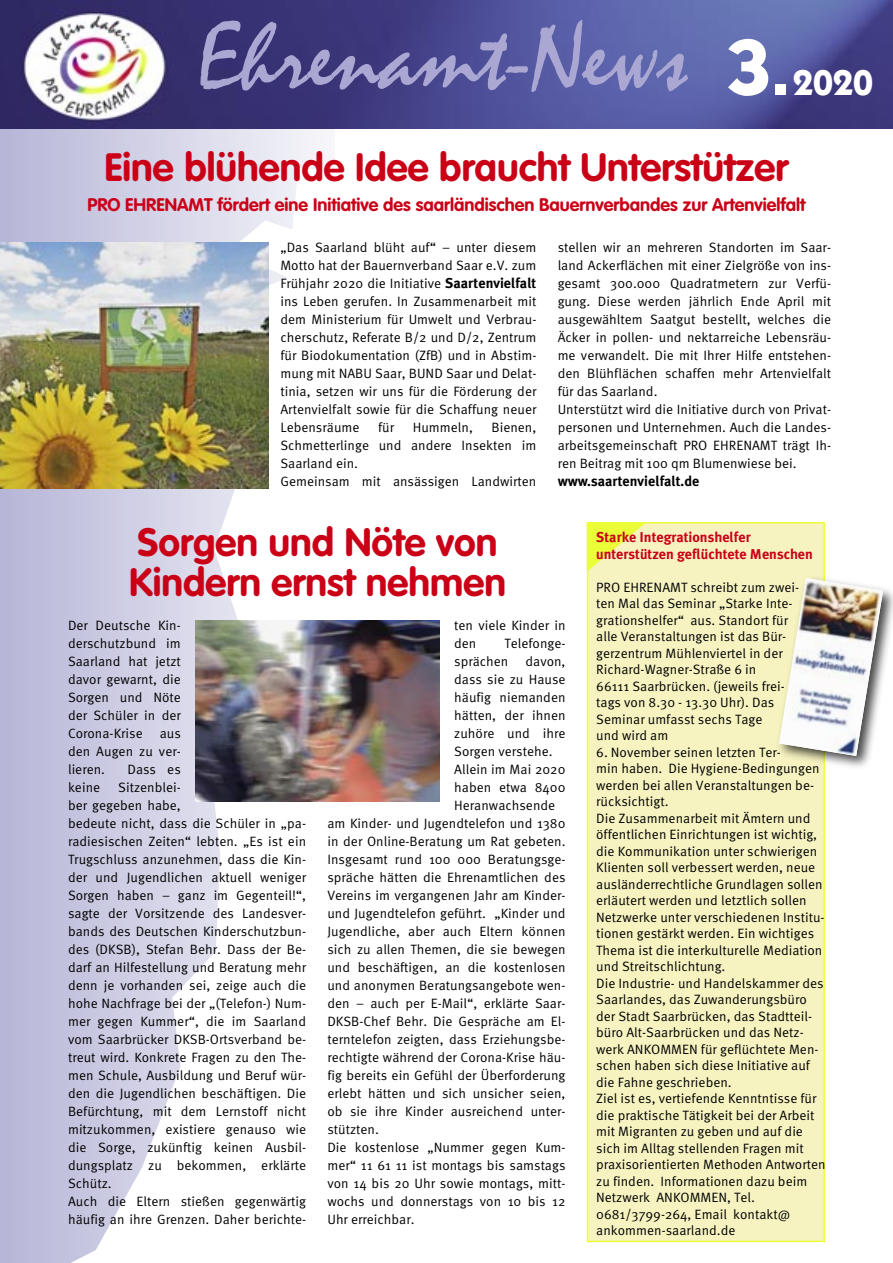
<style>
.page{position:relative;width:893px;height:1263px;background:#fff}
.page>*{position:absolute;margin:0;border:0;box-sizing:border-box;transform-origin:0 0}
.t1{font:97.2px "Mistral";color:#aaa7d3}
.t2{font:700 39px/40.5px "VAG Rounded";color:#ca0017}
.t3{font:700 36px "Itc Kabel";color:#fff}
.t4{font:700 18px "VAG Rounded";color:#ca0017}
.t5{font:700 14.25px/16.5px "Meta Plus";color:#ca0017}
.t6{font:700 14.25px "Meta Plus";color:#000}
.t7{font:13.5px/18px "Meta OT Norm";color:#000}
.s1{font-size:79.5px}
.s2{font-family:"Helvetica Neue";font-size:66px}
.s3{font-family:"Meta Plus";font-weight:700;font-size:14.25px}
</style>
<div class="page">
<svg style="left:0;top:128px;width:372px;height:1135px"></svg>
<img style="left:0;top:0;width:893px;height:128px">
<img style="left:0;top:243px;width:268px;height:245px">
<div style="left:588px;top:524px;width:235px;height:717px;background:#f6f3c1"></div>
<div style="left:587px;top:522px;width:238px;height:720px;border:2px solid #ebff39"></div>
<svg style="left:587px;top:522px;width:59px;height:50px"></svg>
<img style="left:196px;top:621px;width:243px;height:180px">
<img style="left:790px;top:569px;width:103px;height:208px">
<img style="left:779px;top:578px;width:104px;height:178px">
<p class="t1" style="left:198px;top:15px;width:492px">Ehrenamt-News</p>
<p class="t3" style="left:727px;top:69px;width:148px"><span class="s1">3</span><span class="s2">.</span>2020</p>
<p class="t2" style="left:105px;top:150px;width:685px">Eine blühende Idee braucht Unterstützer</p>
<p class="t4" style="left:87px;top:197px;width:719px">PRO EHRENAMT fördert eine Initiative des saarländischen Bauernverbandes zur Artenvielfalt</p>
<p class="t7" style="left:280px;top:239px;width:257px;text-align:justify">„Das Saarland blüht auf“ – unter diesem Motto hat der Bauernverband Saar e.V. zum Frühjahr 2020 die Initiative <span class="s3">Saartenvielfalt </span>ins Leben gerufen. In Zusammenarbeit mit dem Ministerium für Umwelt und Verbrau&shy;cherschutz, Referate B/2 und D/2, Zentrum für Biodokumentation (ZfB) und in Abstim&shy;mung mit NABU Saar, BUND Saar und Delat&shy;tinia, setzen wir uns für die Förderung der Artenvielfalt sowie für die Schaffung neuer Lebensräume</p>
<p class="t7" style="left:378px;top:419px;width:17px">für</p>
<p class="t7" style="left:413px;top:419px;width:62px">Hummeln,</p>
<p class="t7" style="left:280px;top:419px;width:257px;text-align:justify;text-indent:211px">Bienen, Schmetterlinge und andere Insekten im Saarland ein.</p>
<p class="t7" style="left:280px;top:473px;width:257px">Gemeinsam mit ansässigen Landwirten</p>
<p class="t7" style="left:558px;top:239px;width:275px;text-align:justify">stellen wir an mehreren Standorten im Saar&shy;land Ackerflächen mit einer Zielgröße von ins&shy;gesamt 300.000 Quadratmetern zur Verfü&shy;gung. Diese werden jährlich Ende April mit ausgewähltem Saatgut bestellt, welches die Äcker in pollen- und nektarreiche Lebensräu&shy;me verwandelt. Die mit Ihrer Hilfe entstehen&shy;den Blühflächen schaffen mehr Artenvielfalt für das Saarland.</p>
<p class="t7" style="left:558px;top:401px;width:275px;text-align:justify">Unterstützt wird die Initiative durch von Privat&shy;personen und Unternehmen. Auch die Landes&shy;arbeitsgemeinschaft PRO EHRENAMT trägt Ih&shy;ren Beitrag mit 100 qm Blumenwiese bei.</p>
<p class="t6" style="left:558px;top:475px;width:143px">www.saartenvielfalt.de</p>
<p class="t2" style="left:129px;top:524px;width:379px">Sorgen und Nöte von<br>Kindern ernst nehmen</p>
<p class="t5" style="left:596px;top:530px;width:218px">Starke Integrationshelfer unterstützen geflüchtete Menschen</p>
<p class="t7" style="left:596px;top:580px;width:205px;line-height:16.5px">PRO EHRENAMT schreibt zum zwei&shy;ten Mal das Seminar „Starke Inte&shy;grationshelfer“ aus. Standort für alle Veranstaltungen ist das Bür&shy;gerzentrum Mühlenviertel in der<br>Richard-Wagner-Straße 6 in<br>66111 Saarbrücken. (jeweils frei&shy;tags von 8.30 - 13.30 Uhr). Das<br>Seminar umfasst sechs Tage<br>und wird am</p>
<p class="t7" style="left:596px;top:745px;width:225px;line-height:16.5px">6. November seinen letzten Ter-<br>min haben. Die Hygiene-Bedingungen werden bei allen Veranstaltungen be&shy;rücksichtigt.</p>
<p class="t7" style="left:596px;top:811px;width:230px;line-height:16.5px">Die Zusammenarbeit mit Ämtern und öffentlichen Einrichtungen ist wichtig, die Kommunikation unter schwierigen Klienten soll verbessert werden, neue ausländerrechtliche Grundlagen sollen erläutert werden und letztlich sollen Netzwerke unter verschiedenen Institu&shy;tionen gestärkt werden. Ein wichtiges Thema ist die interkulturelle Mediation und Streitschlichtung.</p>
<p class="t7" style="left:596px;top:976px;width:229px;line-height:16.5px">Die Industrie- und Handelskammer des Saarlandes, das Zuwanderungsbüro der Stadt Saarbrücken, das Stadtteil&shy;büro Alt-Saarbrücken und das Netz&shy;werk ANKOMMEN für geflüchtete Men&shy;schen haben sich diese Initiative auf die Fahne geschrieben.</p>
<p class="t7" style="left:596px;top:1091px;width:231px;line-height:16.5px">Ziel ist es, vertiefende Kenntntisse für die praktische Tätigkeit bei der Arbeit mit Migranten zu geben und auf die sich im Alltag stellenden Fragen mit praxisorientierten Methoden Antworten zu finden. Informationen dazu beim Netzwerk ANKOMMEN, Tel.<br>0681/3799-264, Email kontakt@ ankommen-saarland.de</p>
<p class="t7" style="left:68px;top:617px;width:114px;text-align:justify">Der Deutsche Kin&shy;derschutzbund im Saarland hat jetzt davor gewarnt, die Sorgen und Nöte der Schüler in der Corona-Krise</p>
<p class="t7" style="left:454px;top:617px;width:113px">ten viele Kinder in den</p>
<p class="t7" style="left:454px;top:635px;width:113px;text-indent:50px">Telefonge&shy;sprächen</p>
<p class="t7" style="left:454px;top:653px;width:113px;text-align:justify;text-indent:71px">davon, dass sie zu Hause häufig niemanden hätten, der ihnen zuhöre und ihre Sorgen verstehe.</p>
<p class="t7" style="left:454px;top:761px;width:113px">Allein im Mai 2020</p>
<p class="t7" style="left:454px;top:779px;width:113px">haben etwa 8400</p>
<p class="t7" style="left:454px;top:797px;width:102px">Heranwachsende</p>
<p class="t7" style="left:327px;top:815px;width:240px">am Kinder- und Jugendtelefon und 1380</p>
<p class="t7" style="left:327px;top:833px;width:240px">in der Online-Beratung um Rat gebeten.</p>
<p class="t7" style="left:327px;top:851px;width:240px">Insgesamt rund 100 000 Beratungsge-</p>
<p class="t7" style="left:327px;top:869px;width:240px">spräche hätten die Ehrenamtlichen des</p>
<p class="t7" style="left:327px;top:887px;width:240px">Vereins im vergangenen Jahr am Kinder-</p>
<p class="t7" style="left:327px;top:905px;width:240px">und Jugendtelefon geführt. „Kinder und</p>
<p class="t7" style="left:327px;top:923px;width:240px">Jugendliche, aber auch Eltern können</p>
<p class="t7" style="left:327px;top:941px;width:240px">sich zu allen Themen, die sie bewegen</p>
<p class="t7" style="left:327px;top:959px;width:240px">und beschäftigen, an die kostenlosen</p>
<p class="t7" style="left:327px;top:977px;width:240px">und anonymen Beratungsangebote wen-</p>
<p class="t7" style="left:327px;top:995px;width:240px">den – auch per E-Mail“, erklärte Saar-</p>
<p class="t7" style="left:327px;top:1013px;width:240px">DKSB-Chef Behr. Die Gespräche am El-</p>
<p class="t7" style="left:327px;top:1031px;width:240px">terntelefon zeigten, dass Erziehungsbe-</p>
<p class="t7" style="left:327px;top:1049px;width:240px">rechtigte während der Corona-Krise häu-</p>
<p class="t7" style="left:327px;top:1067px;width:240px">fig bereits ein Gefühl der Überforderung</p>
<p class="t7" style="left:327px;top:1085px;width:240px">erlebt hätten und sich unsicher seien,</p>
<p class="t7" style="left:327px;top:1103px;width:240px">ob sie ihre Kinder ausreichend unter-</p>
<p class="t7" style="left:327px;top:1121px;width:53px">stützten.</p>
<p class="t7" style="left:327px;top:1139px;width:240px;text-align:justify">Die kostenlose „Nummer gegen Kum&shy;mer“ 11 61 11 ist montags bis samstags von 14 bis 20 Uhr sowie montags, mitt&shy;wochs und donnerstags von 10 bis 12<br>Uhr erreichbar.</p>
<p class="t7" style="left:68px;top:725px;width:114px;text-align:justify;text-indent:92px">aus den Augen zu ver&shy;lieren.</p>
<p class="t7" style="left:127px;top:761px;width:55px">Dass es</p>
<p class="t7" style="left:68px;top:779px;width:240px;text-indent:50px">Sitzenblei-<br>ber gegeben habe,<br>bedeute nicht, dass die Schüler in „pa&shy;radiesischen Zeiten“ lebten. „Es ist ein Trugschluss anzunehmen, dass die Kin&shy;der und Jugendlichen aktuell weniger Sorgen haben – ganz im Gegenteil!“, sagte der Vorsitzende des Landesver&shy;bands des Deutschen Kinderschutzbun&shy;des (DKSB), Stefan Behr. Dass der Be&shy;darf an Hilfestellung und Beratung mehr denn je vorhanden sei, zeige auch die hohe Nachfrage bei der „(Telefon-) Num&shy;mer gegen Kummer“, die im Saarland vom Saarbrücker DKSB-Ortsverband be&shy;treut wird. Konkrete Fragen zu den The&shy;men Schule, Ausbildung und Beruf wür&shy;den die Jugendlichen beschäftigen. Die Befürchtung, mit dem Lernstoff nicht mitzukommen, existiere genauso wie die Sorge, zukünftig keinen Ausbil&shy;dungsplatz zu bekommen, erklärte Schütz.</p>
<p class="t7" style="left:68px;top:1193px;width:240px">Auch die Eltern stießen gegenwärtig häufig an ihre Grenzen. Daher berichte-</p>
<p class="t7" style="left:68px;top:779px;width:34px">keine</p>
</div>
